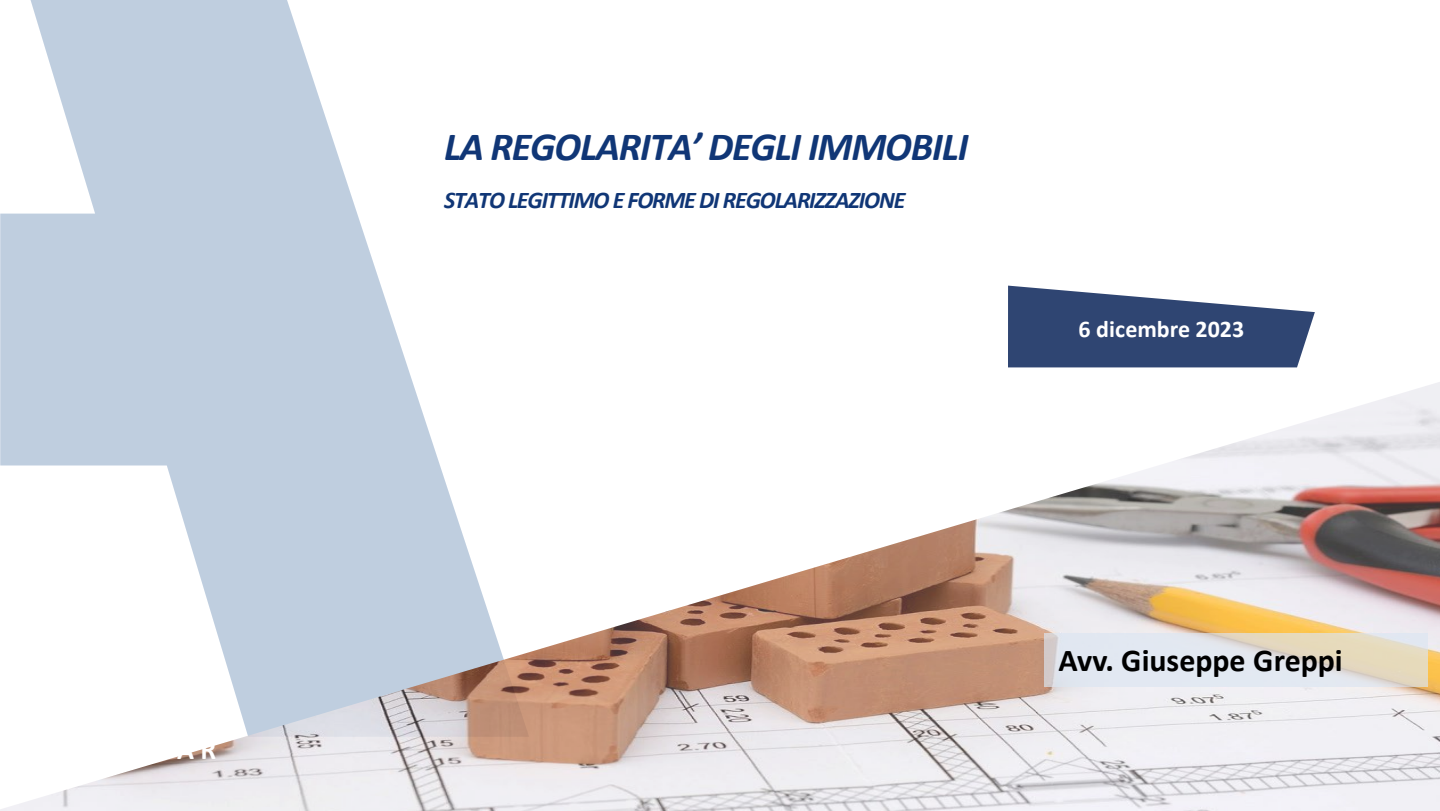
<style>
.page{position:relative;width:1440px;height:811px;background:#fff}
.page>*{position:absolute;margin:0;border:0;box-sizing:border-box;transform-origin:0 0}
.t1{font:italic 700 40px "Calibri";letter-spacing:-.03em;color:#103676}
.t2{font:700 32px "Calibri";color:#000}
.t3{font:italic 700 24px "Calibri";letter-spacing:-.05em;color:#103676}
.t4{font:700 24px "Calibri";letter-spacing:.005em;color:#fff}
</style>
<div class="page">
<svg style="left:0;top:0;width:413px;height:382px;fill:#bfcedf"></svg>
<img style="left:0;top:382px;width:1440px;height:429px">
<svg style="left:1008px;top:286px;width:307px;height:81px"></svg>
<div style="left:1044px;top:634px;width:384px;height:53px;background:#dce6f2;opacity:.67"></div>
<h1 class="t1" style="left:444px;top:118px;width:526px">LA REGOLARITA’ DEGLI IMMOBILI</h1>
<h1 class="t3" style="left:444px;top:183px;width:463px">STATO LEGITTIMO E FORME DI REGOLARIZZAZIONE</h1>
<p class="t4" style="left:1079px;top:312px;width:167px">6 dicembre 2023</p>
<p class="t2" style="left:1058px;top:637px;width:286px">Avv. Giuseppe Greppi</p>
</div>
